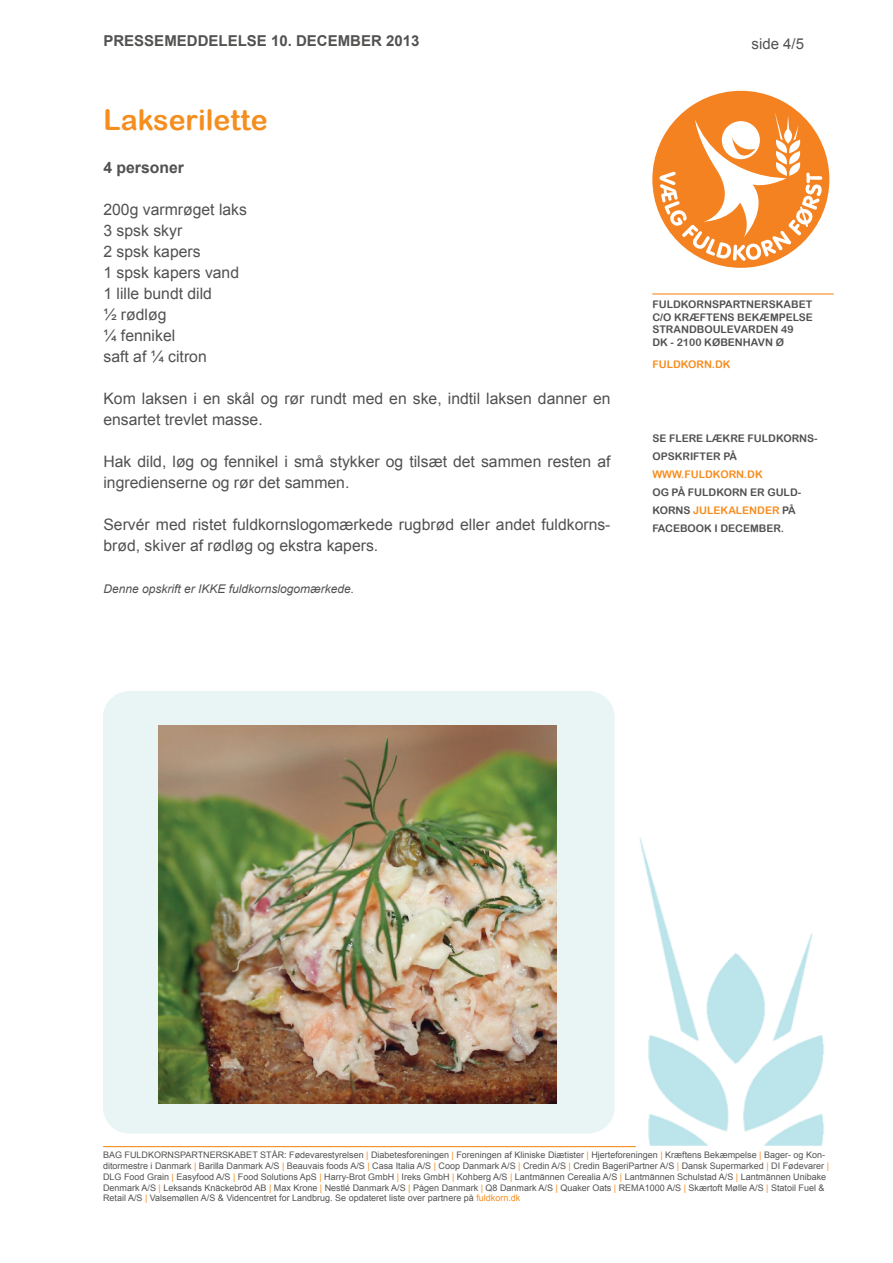
<style>
.page{position:relative;width:893px;height:1263px;background:#fff}
.page>*{position:absolute;margin:0;border:0;box-sizing:border-box;transform-origin:0 0}
.t1{font:28.5px "Arial Rounded MT Bold";color:#f68e1f}
.t2{font:15.75px/21px "Arial";color:#515151}
.t3{font:700 15.75px "Arial";color:#515151}
.t4{font:700 15px "Arial";color:#535251}
.t5{font:15px "Arial";color:#535251}
.t6{font:italic 12px "Arial";color:#515151}
.t7{font:10.5px/12.6px "Arial Rounded MT Bold";color:#515151}
.t8{font:10.5px "Arial Rounded MT Bold";color:#f68d1e}
.t9{font:9px/10.8px "Arial";color:#535251}
.s1{color:#f68d1e}
</style>
<div class="page">
<div style="left:652px;top:91px;width:177px;height:177px;background:#f58220;border-radius:50%"></div>
<svg style="left:659px;top:111px;width:163px;height:150px"></svg>
<hr style="left:652px;top:293px;width:182px;height:2px;background:#f68d1e">
<img style="left:598px;top:837px;width:226px;height:311px">
<hr style="left:103px;top:1146px;width:533px;height:1px;background:#f68d1e">
<div style="left:103px;top:691px;width:512px;height:442px;background:#e9f5f4"></div>
<img style="left:158px;top:725px;width:398px;height:378px">
<h3 class="t4" style="left:103px;top:31px;width:317px">PRESSEMEDDELELSE 10. DECEMBER 2013</h3>
<h3 class="t5" style="left:752px;top:33px;width:54px">side 4/5</h3>
<h1 class="t1" style="left:103px;top:103px;width:166px">Lakserilette</h1>
<h2 class="t3" style="left:103px;top:157px;width:82px">4 personer</h2>
<h2 class="t2" style="left:103px;top:199px;width:145px">200g varmrøget laks<br>3 spsk skyr<br>2 spsk kapers<br>1 spsk kapers vand<br>1 lille bundt dild<br>½ rødløg<br>¼ fennikel<br>saft af ¼ citron</h2>
<h2 class="t2" style="left:103px;top:388px;width:509px">Kom laksen i en skål og rør rundt med en ske, indtil laksen danner en ensartet trevlet masse.</h2>
<h2 class="t2" style="left:103px;top:451px;width:509px">Hak dild, løg og fennikel i små stykker og tilsæt det sammen resten af ingredienserne og rør det sammen.</h2>
<h2 class="t2" style="left:103px;top:514px;width:509px">Servér med ristet fuldkornslogomærkede rugbrød eller andet fuldkorns&shy;brød, skiver af rødløg og ekstra kapers.</h2>
<h3 class="t6" style="left:103px;top:581px;width:252px">Denne opskrift er IKKE fuldkornslogomærkede.</h3>
<p class="t7" style="left:652px;top:298px;width:162px">FULDKORNSPARTNERSKABET<br>C/O KRÆFTENS BEKÆMPELSE<br>STRANDBOULEVARDEN 49<br>DK - 2100 KØBENHAVN Ø</p>
<p class="t8" style="left:652px;top:358px;width:80px">FULDKORN.DK</p>
<p class="t7" style="left:652px;top:429px;width:167px;line-height:18px">SE FLERE LÆKRE FULDKORNS-<br>OPSKRIFTER PÅ</p>
<p class="t8" style="left:652px;top:468px;width:112px">WWW.FULDKORN.DK</p>
<p class="t7" style="left:652px;top:483px;width:150px;line-height:18px">OG PÅ FULDKORN ER GULD-<br>KORNS <span class="s1">JULEKALENDER</span> PÅ<br>FACEBOOK I DECEMBER.</p>
<p class="t9" style="left:103px;top:1150px;width:727px">BAG FULDKORNSPARTNERSKABET STÅR: Fødevarestyrelsen <span class="s1">|</span> Diabetesforeningen <span class="s1">|</span> Foreningen af Kliniske Diætister <span class="s1">|</span> Hjerteforeningen <span class="s1">|</span> Kræftens Bekæmpelse <span class="s1">|</span> Bager- og Kon&shy;ditormestre i Danmark <span class="s1">|</span> Barilla Danmark A/S <span class="s1">|</span> Beauvais foods A/S <span class="s1">|</span> Casa Italia A/S <span class="s1">|</span> Coop Danmark A/S <span class="s1">|</span> Credin A/S <span class="s1">|</span> Credin BageriPartner A/S <span class="s1">|</span> Dansk Supermarked <span class="s1">|</span> DI Fødevarer <span class="s1">| </span>DLG Food Grain <span class="s1">|</span> Easyfood A/S <span class="s1">|</span> Food Solutions ApS <span class="s1">|</span> Harry-Brot GmbH <span class="s1">|</span> Ireks GmbH <span class="s1">|</span> Kohberg A/S <span class="s1">|</span> Lantmännen Cerealia A/S <span class="s1">|</span> Lantmännen Schulstad A/S <span class="s1">|</span> Lantmännen Unibake Denmark A/S <span class="s1">|</span> Leksands Knäckebröd AB <span class="s1">|</span> Max Krone <span class="s1">|</span> Nestlé Danmark A/S <span class="s1">|</span> Pågen Danmark <span class="s1">|</span> Q8 Danmark A/S <span class="s1">|</span> Quaker Oats <span class="s1">|</span> REMA1000 A/S <span class="s1">|</span> Skærtoft Mølle A/S <span class="s1">|</span> Statoil Fuel &amp; Retail A/S <span class="s1">|</span> Valsemøllen A/S &amp; Videncentret for Landbrug. Se opdateret liste over partnere på <span class="s1">fuldkorn.dk</span></p>
</div>
